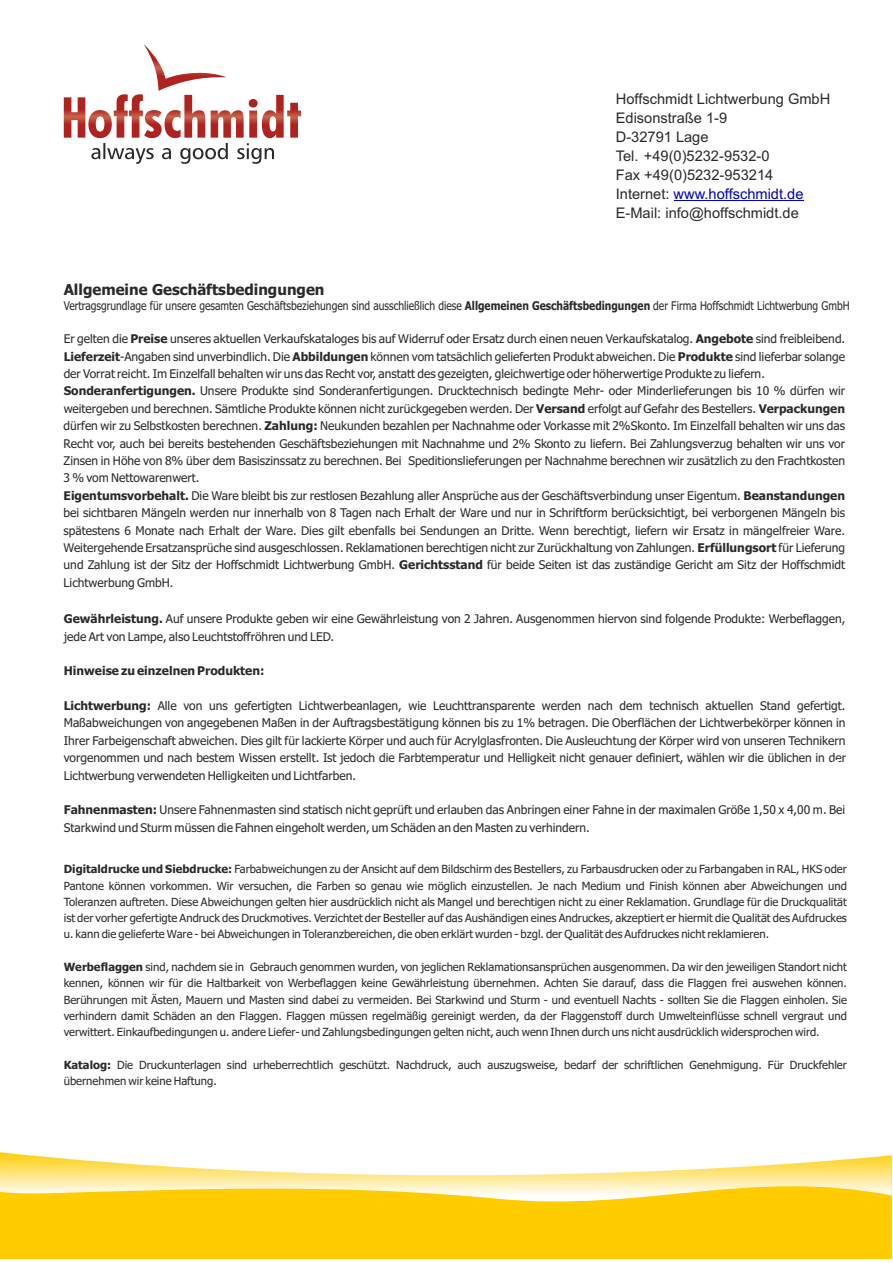
<style>
.page{position:relative;width:893px;height:1263px;background:#fff}
.page>*{position:absolute;margin:0;border:0;box-sizing:border-box;transform-origin:0 0}
.t1{font:700 15px "Tahoma";color:#2b2929}
.t2{font:14.7px/19px "Arial";color:#2b2929}
.t3{font:12px/17.4px "Tahoma";color:#2b2929}
.t4{font:12px "Tahoma";color:#2b2929;scale:.86 1}
.t5{font:700 12px "Tahoma";color:#2b2929}
.t6{font:11.25px/16.4px "Tahoma";color:#2b2929;text-align:justify}
.s1{color:#0000c4}
.s2{font-weight:700}
</style>
<div class="page">
<div style="left:0;top:1212px;width:892px;height:47px;background:#fc0"></div>
<svg style="left:0;top:1152px;width:892px;height:60px"></svg>
<hr style="left:674px;top:200px;width:129px;height:1px;background:#0000c4">
<svg style="left:88px;top:44px;width:188px;height:120px"></svg>
<p class="t1" style="left:64px;top:283px;width:262px">Allgemeine Geschäftsbedingungen</p>
<p class="t2" style="left:616px;top:90px;width:216px">Hoffschmidt Lichtwerbung GmbH<br>Edisonstraße 1-9<br>D-32791 Lage<br>Tel. +49(0)5232-9532-0<br>Fax +49(0)5232-953214<br>Internet: <span class="s1">www.hoffschmidt.de<br></span>E-Mail: info@hoffschmidt.de</p>
<p class="t4" style="left:64px;top:301px;width:915px">Vertragsgrundlage für unsere gesamten Geschäftsbeziehungen sind ausschließlich diese <span class="s2">Allgemeinen Geschäftsbedingungen</span> der Firma Hoffschmidt Lichtwerbung GmbH</p>
<p class="t3" style="left:64px;top:331px;width:783px">Er gelten die <span class="s2">Preise</span> unseres aktuellen Verkaufskataloges bis auf Widerruf oder Ersatz durch einen neuen Verkaufskatalog. <span class="s2">Angebote</span> sind freibleibend.<br><span class="s2">Lieferzeit</span>-Angaben sind unverbindlich. Die <span class="s2">Abbildungen</span> können vom tatsächlich gelieferten Produkt abweichen. Die <span class="s2">Produkte</span> sind lieferbar solange der Vorrat reicht. Im Einzelfall behalten wir uns das Recht vor, anstatt des gezeigten, gleichwertige oder höherwertige Produkte zu liefern.<br><span class="s2">Sonderanfertigungen.</span> Unsere Produkte sind Sonderanfertigungen. Drucktechnisch bedingte Mehr- oder Minderlieferungen bis 10 % dürfen wir weitergeben und berechnen. Sämtliche Produkte können nicht zurückgegeben werden. Der <span class="s2">Versand</span> erfolgt auf Gefahr des Bestellers. <span class="s2">Verpackungen </span>dürfen wir zu Selbstkosten berechnen. <span class="s2">Zahlung:</span> Neukunden bezahlen per Nachnahme oder Vorkasse mit 2%Skonto. Im Einzelfall behalten wir uns das Recht vor, auch bei bereits bestehenden Geschäftsbeziehungen mit Nachnahme und 2% Skonto zu liefern. Bei Zahlungsverzug behalten wir uns vor Zinsen in Höhe von 8% über dem Basiszinssatz zu berechnen. Bei Speditionslieferungen per Nachnahme berechnen wir zusätzlich zu den Frachtkosten 3 % vom Nettowarenwert.<br><span class="s2">Eigentumsvorbehalt.</span> Die Ware bleibt bis zur restlosen Bezahlung aller Ansprüche aus der Geschäftsverbindung unser Eigentum. <span class="s2">Beanstandungen </span>bei sichtbaren Mängeln werden nur innerhalb von 8 Tagen nach Erhalt der Ware und nur in Schriftform berücksichtigt, bei verborgenen Mängeln bis spätestens 6 Monate nach Erhalt der Ware. Dies gilt ebenfalls bei Sendungen an Dritte. Wenn berechtigt, liefern wir Ersatz in mängelfreier Ware.<br>Weitergehende Ersatzansprüche sind ausgeschlossen. Reklamationen berechtigen nicht zur Zurückhaltung von Zahlungen. <span class="s2">Erfüllungsort</span> für Lieferung und Zahlung ist der Sitz der Hoffschmidt Lichtwerbung GmbH. <span class="s2">Gerichtsstand</span> für beide Seiten ist das zuständige Gericht am Sitz der Hoffschmidt Lichtwerbung GmbH.</p>
<p class="t3" style="left:64px;top:611px;width:783px"><span class="s2">Gewährleistung.</span> Auf unsere Produkte geben wir eine Gewährleistung von 2 Jahren. Ausgenommen hiervon sind folgende Produkte: Werbeflaggen, jede Art von Lampe, also Leuchtstoffröhren und LED.</p>
<p class="t5" style="left:64px;top:666px;width:202px">Hinweise zu einzelnen Produkten:</p>
<p class="t3" style="left:64px;top:698px;width:784px;text-align:justify"><span class="s2">Lichtwerbung:</span> Alle von uns gefertigten Lichtwerbeanlagen, wie Leuchttransparente werden nach dem technisch aktuellen Stand gefertigt.<br>Maßabweichungen von angegebenen Maßen in der Auftragsbestätigung können bis zu 1% betragen. Die Oberflächen der Lichtwerbekörper können in Ihrer Farbeigenschaft abweichen. Dies gilt für lackierte Körper und auch für Acrylglasfronten. Die Ausleuchtung der Körper wird von unseren Technikern vorgenommen und nach bestem Wissen erstellt. Ist jedoch die Farbtemperatur und Helligkeit nicht genauer definiert, wählen wir die üblichen in der Lichtwerbung verwendeten Helligkeiten und Lichtfarben.</p>
<p class="t3" style="left:64px;top:802px;width:783px"><span class="s2">Fahnenmasten:</span> Unsere Fahnenmasten sind statisch nicht geprüft und erlauben das Anbringen einer Fahne in der maximalen Größe 1,50 x 4,00 m. Bei<br>Starkwind und Sturm müssen die Fahnen eingeholt werden, um Schäden an den Masten zu verhindern.</p>
<p class="t6" style="left:64px;top:862px;width:785px"><span class="s2">Digitaldrucke und Siebdrucke:</span> Farbabweichungen zu der Ansicht auf dem Bildschirm des Bestellers, zu Farbausdrucken oder zu Farbangaben in RAL, HKS oder Pantone können vorkommen. Wir versuchen, die Farben so genau wie möglich einzustellen. Je nach Medium und Finish können aber Abweichungen und Toleranzen auftreten. Diese Abweichungen gelten hier ausdrücklich nicht als Mangel und berechtigen nicht zu einer Reklamation. Grundlage für die Druckqualität ist der vorher gefertigte Andruck des Druckmotives. Verzichtet der Besteller auf das Aushändigen eines Andruckes, akzeptiert er hiermit die Qualität des Aufdruckes u. kann die gelieferte Ware - bei Abweichungen in Toleranzbereichen, die oben erklärt wurden - bzgl. der Qualität des Aufdruckes nicht reklamieren.</p>
<p class="t6" style="left:64px;top:960px;width:785px"><span class="s2">Werbeflaggen</span> sind, nachdem sie in Gebrauch genommen wurden, von jeglichen Reklamationsansprüchen ausgenommen. Da wir den jeweiligen Standort nicht kennen, können wir für die Haltbarkeit von Werbeflaggen keine Gewährleistung übernehmen. Achten Sie darauf, dass die Flaggen frei auswehen können.<br>Berührungen mit Ästen, Mauern und Masten sind dabei zu vermeiden. Bei Starkwind und Sturm - und eventuell Nachts - sollten Sie die Flaggen einholen. Sie verhindern damit Schäden an den Flaggen. Flaggen müssen regelmäßig gereinigt werden, da der Flaggenstoff durch Umwelteinflüsse schnell vergraut und verwittert. Einkaufbedingungen u. andere Liefer- und Zahlungsbedingungen gelten nicht, auch wenn Ihnen durch uns nicht ausdrücklich widersprochen wird.</p>
<p class="t6" style="left:64px;top:1057px;width:785px"><span class="s2">Katalog:</span> Die Druckunterlagen sind urheberrechtlich geschützt. Nachdruck, auch auszugsweise, bedarf der schriftlichen Genehmigung. Für Druckfehler übernehmen wir keine Haftung.</p>
</div>
